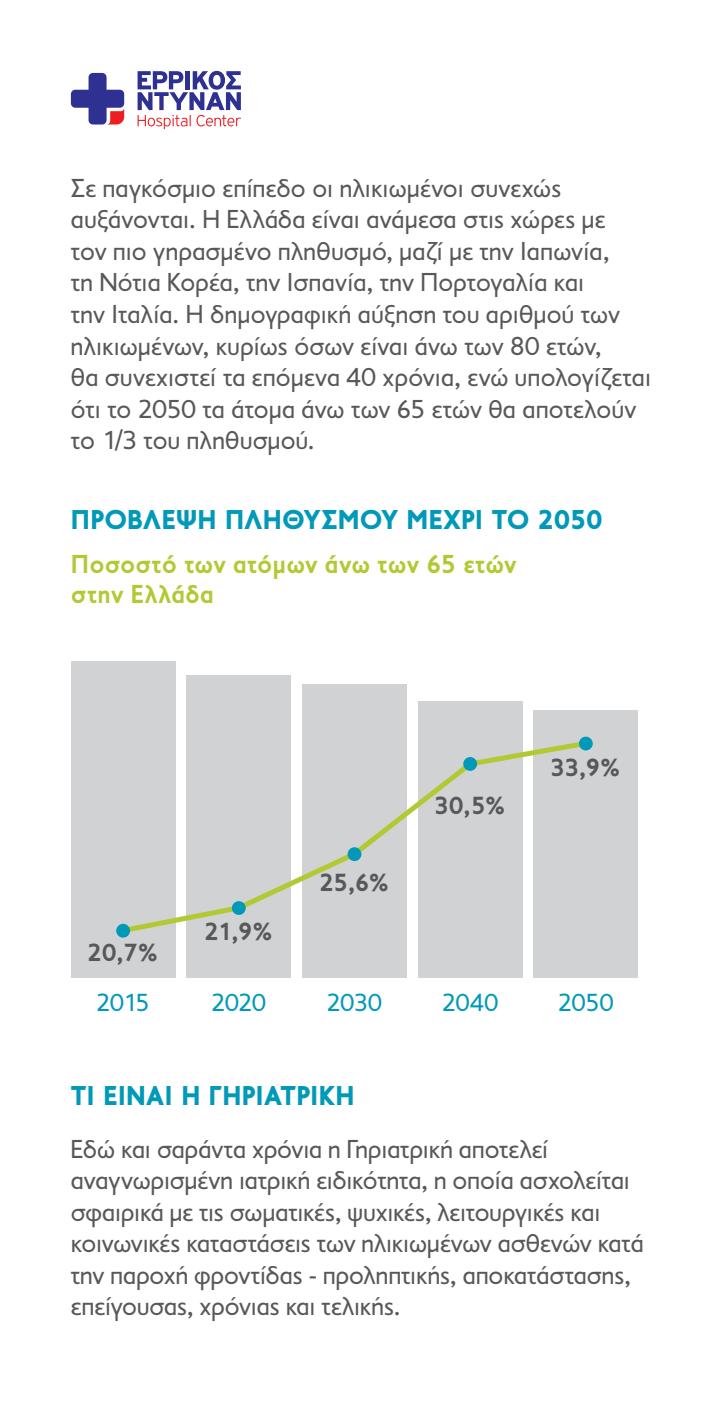
<style>
.page{position:relative;width:709px;height:1418px;background:#fff}
.page>*{position:absolute;margin:0;border:0;box-sizing:border-box;transform-origin:0 0}
.t1{font:900 27.5px "PF Transport";letter-spacing:.01em;color:#0099b8}
.t2{font:26.25px/31.5px "PF Transport";color:#57585a}
.t3{font:700 26.25px/30px "PF Transport";letter-spacing:.005em;color:#b3c934}
.t4{font:700 25px "PF Transport";letter-spacing:.005em;color:#57585a}
.t5{font:25px "PF Transport";letter-spacing:-.005em;color:#0099b8}
</style>
<div class="page">
<div style="left:71px;top:661px;width:104px;height:317px;background:#d1d2d4"></div>
<div style="left:186px;top:675px;width:105px;height:303px;background:#d1d2d4"></div>
<div style="left:302px;top:684px;width:105px;height:294px;background:#d1d2d4"></div>
<div style="left:418px;top:701px;width:104px;height:277px;background:#d1d2d4"></div>
<div style="left:533px;top:710px;width:105px;height:268px;background:#d1d2d4"></div>
<svg style="left:117px;top:737px;width:474px;height:199px"></svg>
<div style="left:116px;top:923px;width:14px;height:14px;background:#0099b8;border-radius:50%"></div>
<div style="left:232px;top:901px;width:14px;height:14px;background:#0099b8;border-radius:50%"></div>
<div style="left:347px;top:847px;width:14px;height:14px;background:#0099b8;border-radius:50%"></div>
<div style="left:463px;top:757px;width:14px;height:13px;background:#0099b8;border-radius:50%"></div>
<div style="left:579px;top:736px;width:13px;height:14px;background:#0099b8;border-radius:50%"></div>
<div style="left:88px;top:73px;width:19px;height:51px;background:#2e3092;border-radius:4px"></div>
<div style="left:71px;top:90px;width:53px;height:18px;background:#2e3092;border-radius:4px"></div>
<svg style="left:108px;top:109px;width:16px;height:15px"></svg>
<svg style="left:138px;top:71px;width:103px;height:58px"></svg>
<p class="t2" style="left:71px;top:172px;width:581px">Σε παγκόσμιο επίπεδο οι ηλικιωμένοι συνεχώς αυξάνονται. Η Ελλάδα είναι ανάμεσα στις χώρες με<br>τον πιο γηρασμένο πληθυσμό, μαζί με την Ιαπωνία,<br>τη Νότια Κορέα, την Ισπανία, την Πορτογαλία και<br>την Ιταλία. Η δημογραφική αύξηση του αριθμού των ηλικιωμένων, κυρίως όσων είναι άνω των 80 ετών,<br>θα συνεχιστεί τα επόμενα 40 χρόνια, ενώ υπολογίζεται ότι το 2050 τα άτομα άνω των 65 ετών θα αποτελούν το 1/3 του πληθυσμού.</p>
<p class="t1" style="left:71px;top:503px;width:533px">ΠΡΟΒΛΕΨΗ ΠΛΗΘΥΣΜΟΥ ΜΕΧΡΙ ΤΟ 2050</p>
<p class="t3" style="left:71px;top:549px;width:447px">Ποσοστό των ατόμων άνω των 65 ετών στην Ελλάδα</p>
<p class="t4" style="left:88px;top:937px;width:72px">20,7%</p>
<p class="t4" style="left:204px;top:917px;width:70px">21,9%</p>
<p class="t4" style="left:319px;top:868px;width:72px">25,6%</p>
<p class="t4" style="left:434px;top:790px;width:73px">30,5%</p>
<p class="t4" style="left:550px;top:752px;width:72px">33,9%</p>
<p class="t5" style="left:97px;top:988px;width:54px">2015</p>
<p class="t5" style="left:211px;top:988px;width:56px">2020</p>
<p class="t5" style="left:327px;top:988px;width:57px">2030</p>
<p class="t5" style="left:442px;top:988px;width:58px">2040</p>
<p class="t5" style="left:558px;top:988px;width:57px">2050</p>
<p class="t1" style="left:71px;top:1079px;width:285px">ΤΙ ΕΙΝΑΙ Η ΓΗΡΙΑΤΡΙΚΗ</p>
<p class="t2" style="left:71px;top:1133px;width:574px">Εδώ και σαράντα χρόνια η Γηριατρική αποτελεί αναγνωρισμένη ιατρική ειδικότητα, η οποία ασχολείται σφαιρικά με τις σωματικές, ψυχικές, λειτουργικές και κοινωνικές καταστάσεις των ηλικιωμένων ασθενών κατά την παροχή φροντίδας - προληπτικής, αποκατάστασης, επείγουσας, χρόνιας και τελικής.</p>
</div>
